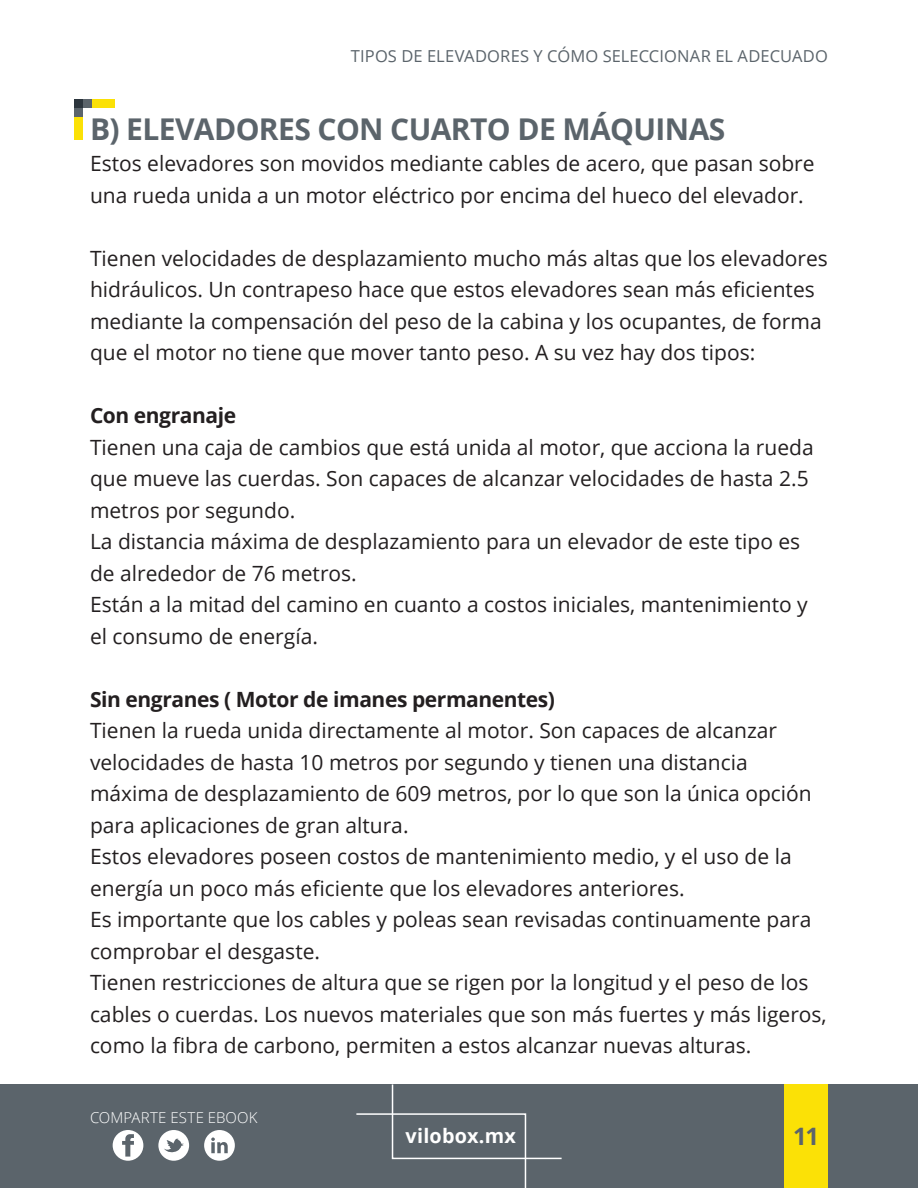
<style>
.page{position:relative;width:918px;height:1188px;background:#fff}
.page>*{position:absolute;margin:0;border:0;box-sizing:border-box;transform-origin:0 0}
._4_0_Descanso{font:700 30px "Open Sans";letter-spacing:-.02em;color:#5b646b}
.t1{font:700 24px "Open Sans";color:#5b646b}
._3_0Texto{font:21px/31.5px "Open Sans";color:#231f20}
._5_0_Titulo_tablitas{font:700 21px "Open Sans";letter-spacing:-.02em;color:#231f20}
.t2{font:700 19.8px "Open Sans";letter-spacing:.01em;color:#fff}
.t3{font:16.5px "Open Sans";letter-spacing:.01em;color:#5b646b}
.t4{font:300 15px "Open Sans";letter-spacing:.01em;color:#fff}
</style>
<div class="page">
<div style="left:0;top:1084px;width:918px;height:104px;background:#5b646b"></div>
<div style="left:784px;top:1084px;width:44px;height:104px;background:#fbe106"></div>
<svg style="left:204px;top:1130px;width:31px;height:31px"></svg>
<svg style="left:158px;top:1130px;width:31px;height:31px"></svg>
<svg style="left:113px;top:1130px;width:30px;height:31px"></svg>
<svg style="left:356px;top:1084px;width:206px;height:104px"></svg>
<div style="left:92px;top:99px;width:23px;height:9px;background:#fbe106"></div>
<div style="left:74px;top:117px;width:9px;height:23px;background:#fbe106"></div>
<div style="left:74px;top:99px;width:9px;height:9px;background:#2c353d"></div>
<div style="left:74px;top:108px;width:9px;height:9px;background:#5b646b"></div>
<div style="left:83px;top:99px;width:9px;height:9px;background:#5b646b"></div>
<p class="t3" style="left:351px;top:45px;width:479px">TIPOS DE ELEVADORES Y CÓMO SELECCIONAR EL ADECUADO</p>
<p class="_4_0_Descanso" style="left:90px;top:107px;width:637px">B) ELEVADORES CON CUARTO DE MÁQUINAS</p>
<p class="_3_0Texto" style="left:90px;top:147px;width:726px">Estos elevadores son movidos mediante cables de acero, que pasan sobre una rueda unida a un motor eléctrico por encima del hueco del elevador.</p>
<p class="_3_0Texto" style="left:90px;top:242px;width:739px">Tienen velocidades de desplazamiento mucho más altas que los elevadores hidráulicos. Un contrapeso hace que estos elevadores sean más eficientes mediante la compensación del peso de la cabina y los ocupantes, de forma que el motor no tiene que mover tanto peso. A su vez hay dos tipos:</p>
<p class="_5_0_Titulo_tablitas" style="left:90px;top:401px;width:148px">Con engranaje</p>
<p class="_3_0Texto" style="left:90px;top:431px;width:725px">Tienen una caja de cambios que está unida al motor, que acciona la rueda que mueve las cuerdas. Son capaces de alcanzar velocidades de hasta 2.5 metros por segundo.</p>
<p class="_3_0Texto" style="left:90px;top:525px;width:712px">La distancia máxima de desplazamiento para un elevador de este tipo es de alrededor de 76 metros.</p>
<p class="_3_0Texto" style="left:90px;top:588px;width:719px">Están a la mitad del camino en cuanto a costos iniciales, mantenimiento y el consumo de energía.</p>
<p class="_5_0_Titulo_tablitas" style="left:90px;top:684px;width:467px">Sin engranes ( Motor de imanes permanentes)</p>
<p class="_3_0Texto" style="left:90px;top:714px;width:723px">Tienen la rueda unida directamente al motor. Son capaces de alcanzar velocidades de hasta 10 metros por segundo y tienen una distancia máxima de desplazamiento de 609 metros, por lo que son la única opción para aplicaciones de gran altura.</p>
<p class="_3_0Texto" style="left:90px;top:840px;width:703px">Estos elevadores poseen costos de mantenimiento medio, y el uso de la energía un poco más eficiente que los elevadores anteriores.</p>
<p class="_3_0Texto" style="left:90px;top:903px;width:723px">Es importante que los cables y poleas sean revisadas continuamente para comprobar el desgaste.</p>
<p class="_3_0Texto" style="left:90px;top:966px;width:738px">Tienen restricciones de altura que se rigen por la longitud y el peso de los cables o cuerdas. Los nuevos materiales que son más fuertes y más ligeros, como la fibra de carbono, permiten a estos alcanzar nuevas alturas.</p>
<p class="t4" style="left:90px;top:1108px;width:169px">COMPARTE ESTE EBOOK</p>
<p class="t2" style="left:406px;top:1122px;width:112px">vilobox.mx</p>
<p class="t1" style="left:793px;top:1120px;width:28px">11</p>
</div>
